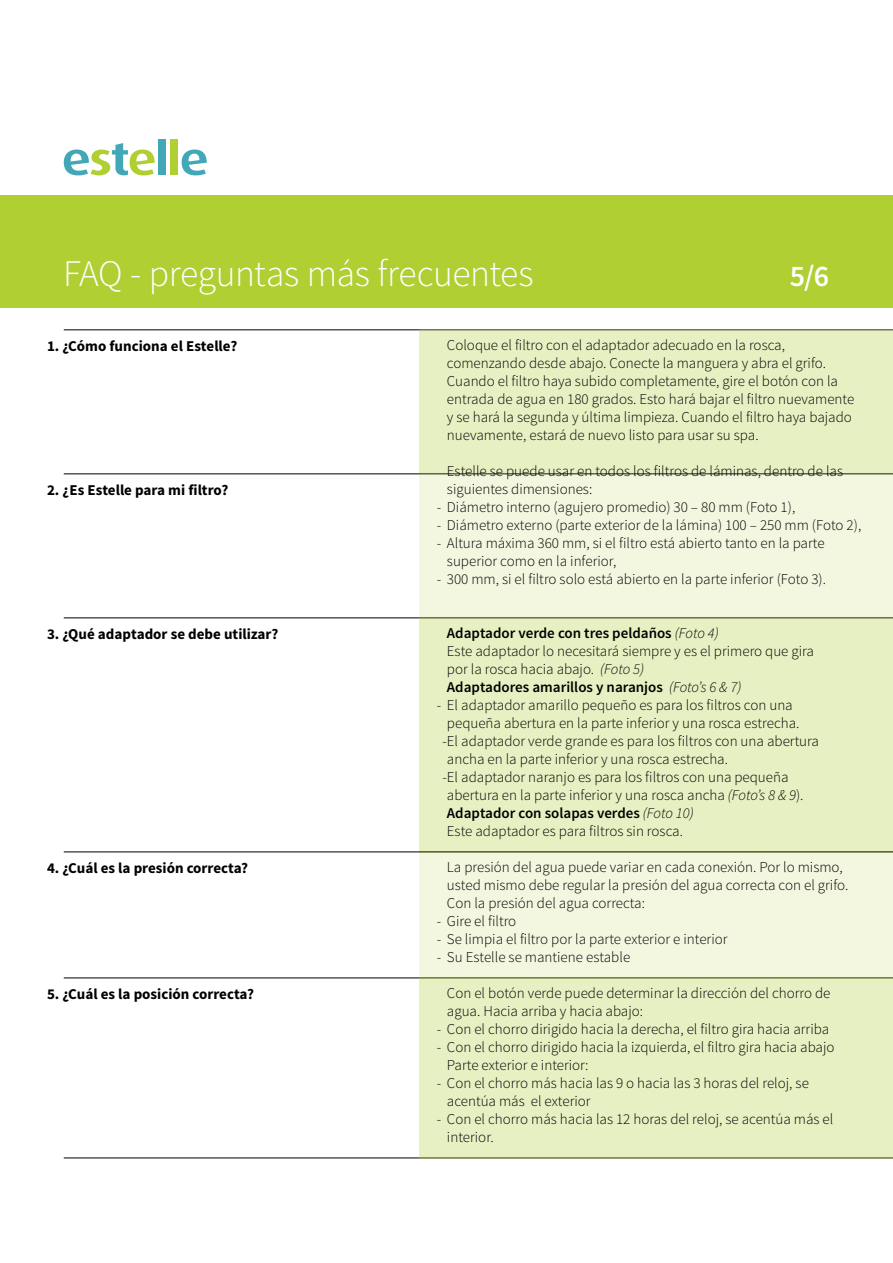
<style>
.page{position:relative;width:893px;height:1263px;background:#fff}
.page>*{position:absolute;margin:0;border:0;box-sizing:border-box;transform-origin:0 0}
.t1{font:300 37.5px "Source Sans Pro";letter-spacing:-.01em;color:#fff}
.t2{font:600 30px "Source Sans Pro";color:#fff}
.t3{font:300 15px/18px "Source Sans Pro";color:#000}
.t4{font:700 15px "Source Sans Pro";color:#000}
.s1{font-weight:600}
.s2{font-style:italic}
</style>
<div class="page">
<hr style="left:64px;top:330px;width:829px;height:1px;background:#000">
<div style="left:419px;top:330px;width:474px;height:144px;background:#e7f0c2"></div>
<hr style="left:64px;top:618px;width:829px;height:1px;background:#000">
<div style="left:419px;top:618px;width:474px;height:234px;background:#e7f0c2"></div>
<hr style="left:64px;top:978px;width:829px;height:1px;background:#000">
<hr style="left:64px;top:1158px;width:829px;height:1px;background:#000">
<div style="left:419px;top:978px;width:474px;height:180px;background:#e7f0c2"></div>
<hr style="left:64px;top:474px;width:829px;height:1px;background:#000">
<div style="left:419px;top:474px;width:474px;height:144px;background:#f3f7e0"></div>
<hr style="left:64px;top:852px;width:829px;height:1px;background:#000">
<div style="left:419px;top:852px;width:474px;height:126px;background:#f3f7e0"></div>
<svg style="left:64px;top:143px;width:91px;height:32px"></svg>
<div style="left:158px;top:139px;width:8px;height:36px;background:#42a7b7"></div>
<div style="left:170px;top:139px;width:8px;height:36px;background:#afcf33"></div>
<svg style="left:182px;top:150px;width:25px;height:25px"></svg>
<div style="left:0;top:195px;width:892px;height:113px;background:#afcf33"></div>
<h1 class="t1" style="left:63px;top:251px;width:472px">FAQ - preguntas más frecuentes</h1>
<h2 class="t2" style="left:790px;top:257px;width:41px">5/6</h2>
<p class="t4" style="left:47px;top:336px;width:192px">1. ¿Cómo funciona el Estelle?</p>
<p class="t4" style="left:47px;top:480px;width:183px">2. ¿Es Estelle para mi filtro?</p>
<p class="t4" style="left:47px;top:624px;width:233px">3. ¿Qué adaptador se debe utilizar?</p>
<p class="t4" style="left:47px;top:858px;width:203px">4. ¿Cuál es la presión correcta?</p>
<p class="t4" style="left:47px;top:984px;width:208px">5. ¿Cuál es la posición correcta?</p>
<p class="t3" style="left:447px;top:336px;width:409px">Coloque el filtro con el adaptador adecuado en la rosca, comenzando desde abajo. Conecte la manguera y abra el grifo.<br>Cuando el filtro haya subido completamente, gire el botón con la entrada de agua en 180 grados. Esto hará bajar el filtro nuevamente y se hará la segunda y última limpieza. Cuando el filtro haya bajado nuevamente, estará de nuevo listo para usar su spa.</p>
<p class="t3" style="left:447px;top:462px;width:398px">Estelle se puede usar en todos los filtros de láminas, dentro de las siguientes dimensiones:</p>
<p class="t3" style="left:437px;top:498px;width:360px">- Diámetro interno (agujero promedio) 30 – 80 mm (Foto 1),</p>
<p class="t3" style="left:437px;top:516px;width:426px">- Diámetro externo (parte exterior de la lámina) 100 – 250 mm (Foto 2),</p>
<p class="t3" style="left:447px;top:534px;width:379px;text-indent:-10px">- Altura máxima 360 mm, si el filtro está abierto tanto en la parte superior como en la inferior,</p>
<p class="t3" style="left:437px;top:570px;width:391px">- 300 mm, si el filtro solo está abierto en la parte inferior (Foto 3).</p>
<p class="t3" style="left:447px;top:624px;width:369px"><span class="s1">Adaptador verde con tres peldaños</span> <span class="s2">(Foto 4)<br></span>Este adaptador lo necesitará siempre y es el primero que gira por la rosca hacia abajo. <span class="s2">(Foto 5)<br></span><span class="s1">Adaptadores amarillos y naranjos</span> <span class="s2">(Foto’s 6 &amp; 7)</span></p>
<p class="t3" style="left:442px;top:696px;width:378px;text-indent:-6px">- El adaptador amarillo pequeño es para los filtros con una pequeña abertura en la parte inferior y una rosca estrecha.<br>-El adaptador verde grande es para los filtros con una abertura ancha en la parte inferior y una rosca estrecha.<br>-El adaptador naranjo es para los filtros con una pequeña abertura en la parte inferior y una rosca ancha <span class="s2">(Foto’s 8 &amp; 9</span>).<br><span class="s1">Adaptador con solapas verdes</span> <span class="s2">(Foto 10)<br></span>Este adaptador es para filtros sin rosca.</p>
<p class="t3" style="left:447px;top:858px;width:403px">La presión del agua puede variar en cada conexión. Por lo mismo, usted mismo debe regular la presión del agua correcta con el grifo.<br>Con la presión del agua correcta:</p>
<p class="t3" style="left:437px;top:912px;width:81px">- Gire el filtro</p>
<p class="t3" style="left:437px;top:930px;width:292px">- Se limpia el filtro por la parte exterior e interior</p>
<p class="t3" style="left:437px;top:948px;width:195px">- Su Estelle se mantiene estable</p>
<p class="t3" style="left:447px;top:984px;width:385px">Con el botón verde puede determinar la dirección del chorro de agua. Hacia arriba y hacia abajo:</p>
<p class="t3" style="left:437px;top:1020px;width:394px">- Con el chorro dirigido hacia la derecha, el filtro gira hacia arriba</p>
<p class="t3" style="left:447px;top:1038px;width:389px;text-indent:-10px">- Con el chorro dirigido hacia la izquierda, el filtro gira hacia abajo<br>Parte exterior e interior:</p>
<p class="t3" style="left:447px;top:1074px;width:363px;text-indent:-10px">- Con el chorro más hacia las 9 o hacia las 3 horas del reloj, se acentúa más el exterior</p>
<p class="t3" style="left:447px;top:1110px;width:388px;text-indent:-10px">- Con el chorro más hacia las 12 horas del reloj, se acentúa más el interior.</p>
</div>
